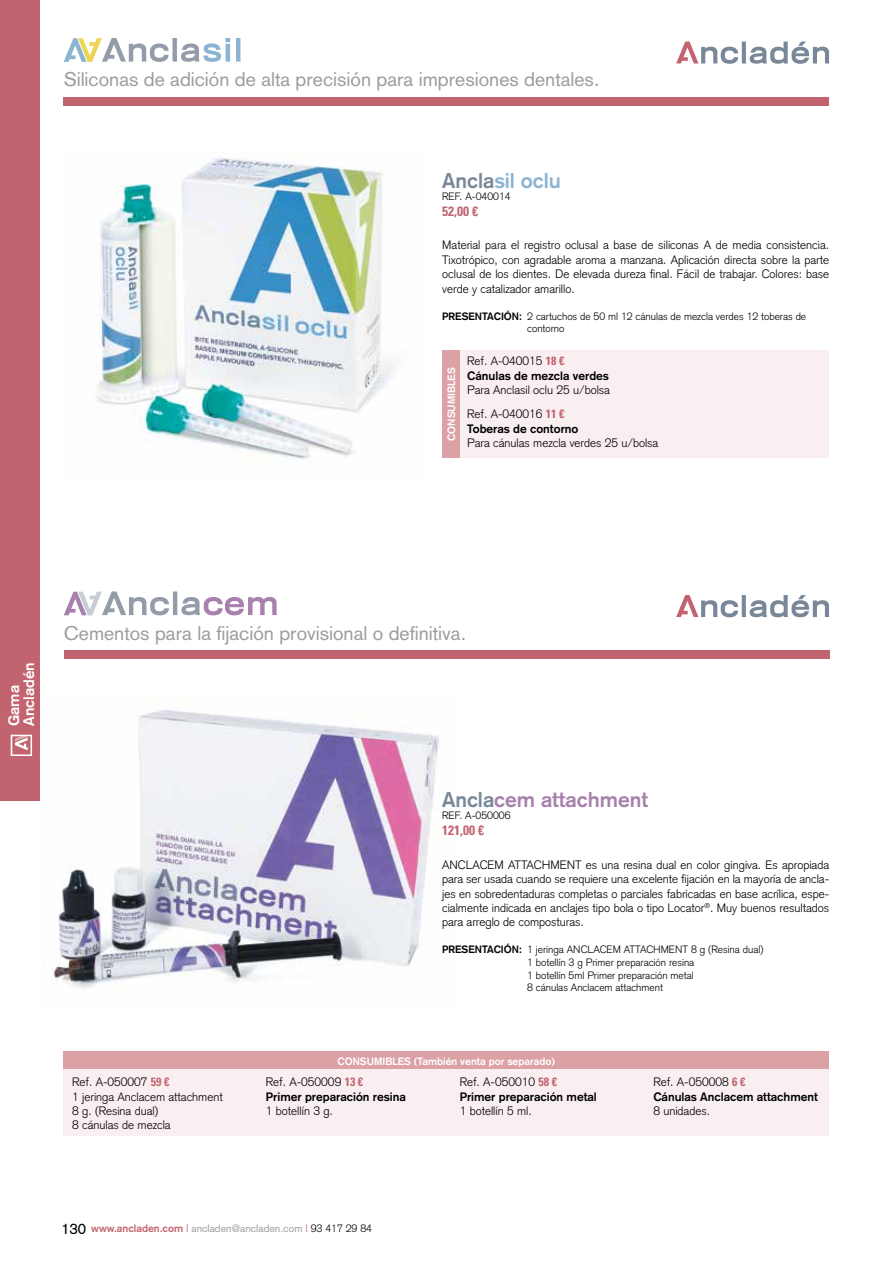
<style>
.page{position:relative;width:893px;height:1263px;background:#fff}
.page>*{position:absolute;margin:0;border:0;box-sizing:border-box;transform-origin:0 0}
.t1{font:700 21px "Akzidenz Grotesk";color:#a880ad}
.t2{font:700 21px "Akzidenz Grotesk";color:#8bb4d2}
.t3{font:19.5px "Akzidenz Grotesk";color:#9d9d9c}
.t4{font:700 15px/15px "Akzidenz Grotesk";color:#fff}
.t5{font:700 condensed 13.5px "Univers LT Std";color:#c2646f}
.t6{font:300 12px/14.4px "Akzidenz Grotesk";color:#000;text-align:justify}
.t7{font:700 12px/14.4px "Akzidenz Grotesk";color:#000}
.t8{font:300 10.5px/12.6px "Akzidenz Grotesk";color:#000}
.t9{font:10.5px "Akzidenz Grotesk";color:#9d9d9c}
.t10{font:700 10.5px "Akzidenz Grotesk";color:#fff}
.s1{color:#798898}
.s2{font-weight:700}
.s3{font-weight:300}
.s4{font-family:"Univers LT Std";font-stretch:condensed;color:#c2646f}
.s5{font-family:"Univers LT Std";font-weight:700;font-stretch:condensed;color:#c2646f}
.s6{font-size:15px;color:#000}
.s7{font-weight:700;color:#c2646f}
.s8{color:#c2646f}
.s9{font-weight:300;color:#000}
</style>
<div class="page">
<div style="left:64px;top:97px;width:765px;height:8px;background:#c2646f"></div>
<svg style="left:676px;top:42px;width:153px;height:22px"></svg>
<img style="left:53px;top:710px;width:386px;height:279px">
<div style="left:64px;top:650px;width:765px;height:9px;background:#c2646f"></div>
<svg style="left:676px;top:595px;width:153px;height:22px"></svg>
<svg style="left:64px;top:591px;width:213px;height:24px"></svg>
<svg style="left:64px;top:38px;width:177px;height:24px"></svg>
<img style="left:97px;top:157px;width:298px;height:303px">
<div style="left:442px;top:350px;width:387px;height:108px;background:#f9eff0"></div>
<div style="left:442px;top:350px;width:18px;height:108px;background:#dba1a5"></div>
<div style="left:64px;top:1052px;width:765px;height:84px;background:#f9eff0"></div>
<div style="left:64px;top:1052px;width:765px;height:17px;background:#dba1a5"></div>
<div style="left:0;top:0;width:40px;height:788px;background:#c2646f"></div>
<svg style="left:11px;top:735px;width:21px;height:21px"></svg>
<h2 class="t3" style="left:64px;top:68px;width:537px">Siliconas de adición de alta precisión para impresiones dentales.</h2>
<h1 class="t2" style="left:442px;top:168px;width:120px"><span class="s1">Ancla</span>sil oclu</h1>
<p class="t8" style="left:442px;top:190px;width:70px">REF. A-040014</p>
<p class="t5" style="left:442px;top:203px;width:37px">52,00 €</p>
<p class="t6" style="left:442px;top:238px;width:388px">Material para el registro oclusal a base de siliconas A de media consistencia.<br>Tixotrópico, con agradable aroma a manzana. Aplicación directa sobre la parte oclusal de los dientes. De elevada dureza final. Fácil de trabajar. Colores: base verde y catalizador amarillo.</p>
<p class="t8" style="left:527px;top:310px;width:280px;text-indent:-85px"><span class="s2">PRESENTACIÓN:</span> 2 cartuchos de 50 ml 12 cánulas de mezcla verdes 12 toberas de contorno</p>
<p class="t7" style="left:467px;top:354px;width:143px"><span class="s3">Ref. A-040015</span> <span class="s4">18 €<br></span>Cánulas de mezcla verdes</p>
<p class="t6" style="left:467px;top:378px;width:144px;line-height:24px">Para Anclasil oclu 25 u/bolsa<br>Ref. A-040016 <span class="s5">11 €</span></p>
<p class="t7" style="left:467px;top:421px;width:113px">Toberas de contorno</p>
<p class="t6" style="left:467px;top:436px;width:193px">Para cánulas mezcla verdes 25 u/bolsa</p>
<p class="t10" style="left:445px;top:441px;width:75px;rotate:-90deg">CONSUMIBLES</p>
<p class="t4" style="left:6px;top:726px;width:65px;rotate:-90deg">Gama<br>Ancladén</p>
<h2 class="t3" style="left:64px;top:621px;width:404px">Cementos para la fijación provisional o definitiva.</h2>
<h1 class="t1" style="left:442px;top:787px;width:207px"><span class="s1">Ancla</span>cem attachment</h1>
<p class="t8" style="left:442px;top:809px;width:70px">REF. A-050006</p>
<p class="t5" style="left:442px;top:822px;width:43px">121,00 €</p>
<p class="t6" style="left:442px;top:857px;width:388px">ANCLACEM ATTACHMENT es una resina dual en color gingiva. Es apropiada para ser usada cuando se requiere una excelente fijación en la mayoría de ancla&shy;jes en sobredentaduras completas o parciales fabricadas en base acrílica, espe&shy;cialmente indicada en anclajes tipo bola o tipo Locator<sup>®</sup>. Muy buenos resultados para arreglo de composturas.</p>
<p class="t8" style="left:527px;top:943px;width:238px;text-indent:-85px"><span class="s2">PRESENTACIÓN:</span> 1 jeringa ANCLACEM ATTACHMENT 8 g (Resina dual)<br>1 botellín 3 g Primer preparación resina<br>1 botellín 5ml Primer preparación metal<br>8 cánulas Anclacem attachment</p>
<p class="t10" style="left:338px;top:1055px;width:219px">CONSUMIBLES (También venta por separado)</p>
<p class="t6" style="left:72px;top:1075px;width:152px;text-align:left">Ref. A-050007 <span class="s5">59 €<br></span>1 jeringa Anclacem attachment<br>8 g. (Resina dual)<br>8 cánulas de mezcla</p>
<p class="t7" style="left:266px;top:1075px;width:141px"><span class="s3">Ref. A-050009</span> <span class="s4">13 €<br></span>Primer preparación resina</p>
<p class="t6" style="left:266px;top:1104px;width:68px">1 botellín 3 g.</p>
<p class="t7" style="left:460px;top:1075px;width:139px"><span class="s3">Ref. A-050010</span> <span class="s4">58 €<br></span>Primer preparación metal</p>
<p class="t6" style="left:460px;top:1104px;width:74px">1 botellín 5 ml.</p>
<p class="t7" style="left:653px;top:1075px;width:166px"><span class="s3">Ref. A-050008</span> <span class="s4">6 €<br></span>Cánulas Anclacem attachment</p>
<p class="t6" style="left:653px;top:1104px;width:58px">8 unidades.</p>
<p class="t9" style="left:61px;top:1222px;width:312px"><span class="s6">130</span> <span class="s7">www.ancladen.com</span> <span class="s8">|</span> ancladen@ancladen.com <span class="s8">|</span> <span class="s9">93 417 29 84</span></p>
</div>
